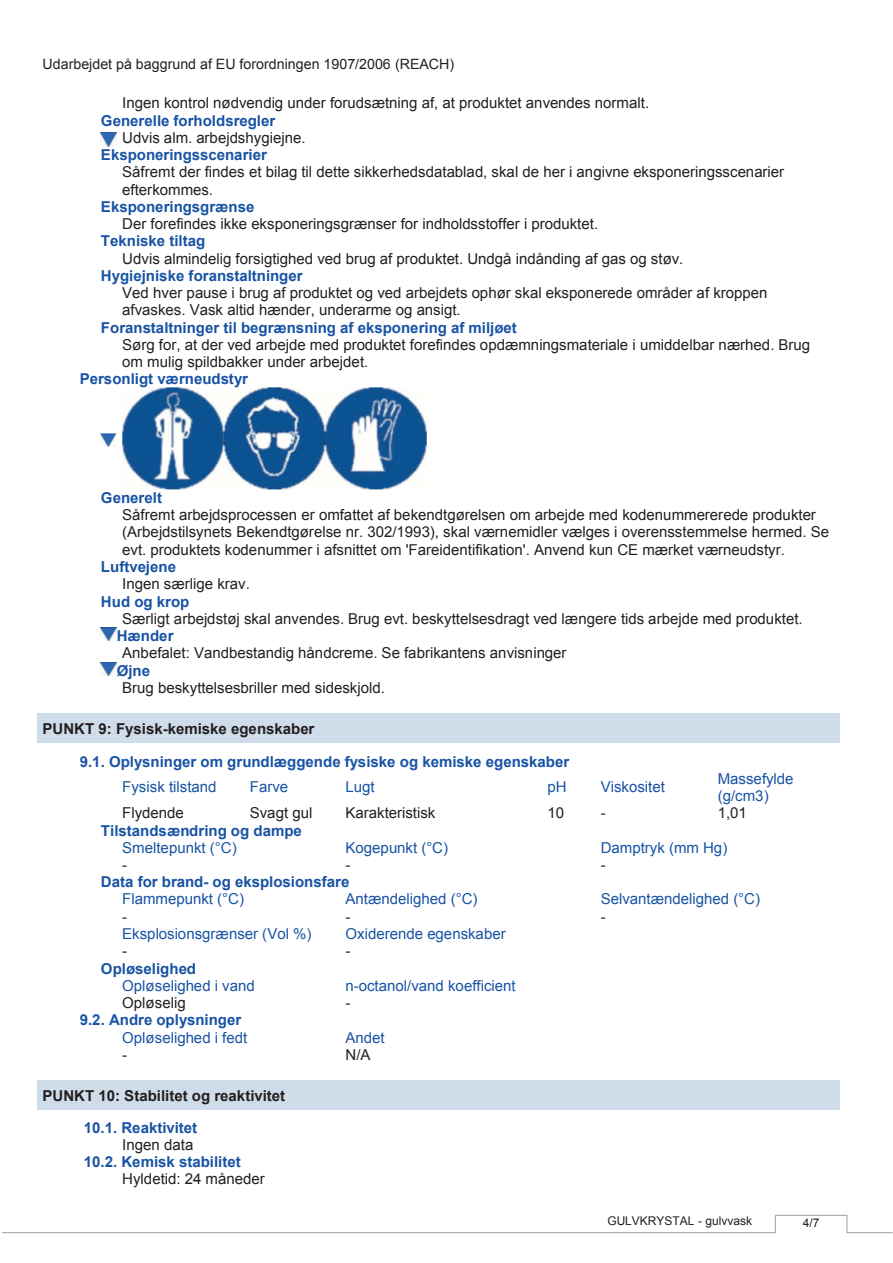
<style>
.page{position:relative;width:893px;height:1263px;background:#fff}
.page>*{position:absolute;margin:0;border:0;box-sizing:border-box;transform-origin:0 0}
.t1{font:15px/17.2px "Arial";color:#231f20}
.t2{font:700 15px "Arial";color:#1853a4}
.t3{font:15px/17.2px "Arial";color:#1853a4}
.t4{font:700 15px "Arial";color:#231f20}
.t5{font:14.25px "Arial";color:#231f20}
.t6{font:12px "Arial";color:#231f20}
</style>
<div class="page">
<svg style="left:2px;top:1214px;width:891px;height:20px"></svg>
<img style="left:101px;top:133px;width:16px;height:13px">
<img style="left:100px;top:387px;width:326px;height:103px">
<img style="left:101px;top:627px;width:16px;height:14px">
<img style="left:101px;top:662px;width:16px;height:13px">
<div style="left:37px;top:713px;width:803px;height:30px;background:#cedde9"></div>
<div style="left:37px;top:1080px;width:803px;height:30px;background:#cedde9"></div>
<p class="t5" style="left:43px;top:59px;width:413px">Udarbejdet på baggrund af EU forordningen 1907/2006 (REACH)</p>
<p class="t1" style="left:122px;top:96px;width:528px">Ingen kontrol nødvendig under forudsætning af, at produktet anvendes normalt.</p>
<p class="t2" style="left:101px;top:115px;width:176px">Generelle forholdsregler</p>
<p class="t1" style="left:122px;top:130px;width:185px">Udvis alm. arbejdshygiejne.</p>
<p class="t2" style="left:101px;top:149px;width:167px">Eksponeringsscenarier</p>
<p class="t1" style="left:122px;top:165px;width:663px">Såfremt der findes et bilag til dette sikkerhedsdatablad, skal de her i angivne eksponeringsscenarier efterkommes.</p>
<p class="t2" style="left:101px;top:201px;width:155px">Eksponeringsgrænse</p>
<p class="t1" style="left:122px;top:217px;width:477px">Der forefindes ikke eksponeringsgrænser for indholdsstoffer i produktet.</p>
<p class="t2" style="left:101px;top:236px;width:106px">Tekniske tiltag</p>
<p class="t1" style="left:122px;top:251px;width:563px">Udvis almindelig forsigtighed ved brug af produktet. Undgå indånding af gas og støv.</p>
<p class="t2" style="left:101px;top:270px;width:203px">Hygiejniske foranstaltninger</p>
<p class="t1" style="left:122px;top:286px;width:647px">Ved hver pause i brug af produktet og ved arbejdets ophør skal eksponerede områder af kroppen afvaskes. Vask altid hænder, underarme og ansigt.</p>
<p class="t2" style="left:101px;top:322px;width:417px">Foranstaltninger til begrænsning af eksponering af miljøet</p>
<p class="t1" style="left:122px;top:337px;width:689px">Sørg for, at der ved arbejde med produktet forefindes opdæmningsmateriale i umiddelbar nærhed. Brug om mulig spildbakker under arbejdet.</p>
<p class="t2" style="left:80px;top:374px;width:170px">Personligt værneudstyr</p>
<p class="t2" style="left:101px;top:492px;width:63px">Generelt</p>
<p class="t1" style="left:122px;top:508px;width:709px">Såfremt arbejdsprocessen er omfattet af bekendtgørelsen om arbejde med kodenummererede produkter (Arbejdstilsynets Bekendtgørelse nr. 302/1993), skal værnemidler vælges i overensstemmelse hermed. Se evt. produktets kodenummer i afsnittet om 'Fareidentifikation'. Anvend kun CE mærket værneudstyr.</p>
<p class="t2" style="left:101px;top:561px;width:77px">Luftvejene</p>
<p class="t1" style="left:122px;top:577px;width:129px">Ingen særlige krav.</p>
<p class="t2" style="left:101px;top:596px;width:90px">Hud og krop</p>
<p class="t1" style="left:122px;top:611px;width:682px">Særligt arbejdstøj skal anvendes. Brug evt. beskyttelsesdragt ved længere tids arbejde med produktet.</p>
<p class="t2" style="left:117px;top:630px;width:58px">Hænder</p>
<p class="t1" style="left:122px;top:646px;width:446px">Anbefalet: Vandbestandig håndcreme. Se fabrikantens anvisninger</p>
<p class="t2" style="left:117px;top:665px;width:35px">Øjne</p>
<p class="t1" style="left:122px;top:680px;width:264px">Brug beskyttelsesbriller med sideskjold.</p>
<p class="t4" style="left:43px;top:723px;width:273px">PUNKT 9: Fysisk-kemiske egenskaber</p>
<p class="t2" style="left:80px;top:755px;width:491px">9.1. Oplysninger om grundlæggende fysiske og kemiske egenskaber</p>
<p class="t3" style="left:122px;top:780px;width:96px">Fysisk tilstand</p>
<p class="t3" style="left:250px;top:780px;width:40px">Farve</p>
<p class="t3" style="left:345px;top:780px;width:31px">Lugt</p>
<p class="t3" style="left:548px;top:780px;width:21px">pH</p>
<p class="t3" style="left:601px;top:780px;width:66px">Viskositet</p>
<p class="t3" style="left:718px;top:771px;width:77px">Massefylde (g/cm3)</p>
<p class="t1" style="left:122px;top:806px;width:63px">Flydende</p>
<p class="t1" style="left:250px;top:806px;width:64px">Svagt gul</p>
<p class="t1" style="left:345px;top:806px;width:91px">Karakteristisk</p>
<p class="t1" style="left:547px;top:806px;width:18px">10</p>
<p class="t1" style="left:601px;top:806px;width:7px">-</p>
<p class="t1" style="left:718px;top:806px;width:31px">1,01</p>
<p class="t2" style="left:101px;top:825px;width:202px">Tilstandsændring og dampe</p>
<p class="t3" style="left:122px;top:840px;width:116px">Smeltepunkt (°C)</p>
<p class="t3" style="left:345px;top:840px;width:104px">Kogepunkt (°C)</p>
<p class="t3" style="left:601px;top:840px;width:128px">Damptryk (mm Hg)</p>
<p class="t1" style="left:122px;top:857px;width:7px">-</p>
<p class="t1" style="left:345px;top:857px;width:7px">-</p>
<p class="t1" style="left:601px;top:857px;width:7px">-</p>
<p class="t2" style="left:101px;top:876px;width:250px">Data for brand- og eksplosionsfare</p>
<p class="t3" style="left:122px;top:892px;width:123px">Flammepunkt (°C)</p>
<p class="t3" style="left:345px;top:892px;width:133px">Antændelighed (°C)</p>
<p class="t3" style="left:601px;top:892px;width:161px">Selvantændelighed (°C)</p>
<p class="t1" style="left:122px;top:909px;width:7px">-</p>
<p class="t1" style="left:345px;top:909px;width:7px">-</p>
<p class="t1" style="left:601px;top:909px;width:7px">-</p>
<p class="t3" style="left:122px;top:926px;width:191px">Eksplosionsgrænser (Vol %)</p>
<p class="t3" style="left:345px;top:926px;width:162px">Oxiderende egenskaber</p>
<p class="t1" style="left:122px;top:944px;width:7px">-</p>
<p class="t1" style="left:345px;top:944px;width:7px">-</p>
<p class="t2" style="left:101px;top:963px;width:97px">Opløselighed</p>
<p class="t3" style="left:122px;top:978px;width:134px">Opløselighed i vand</p>
<p class="t3" style="left:345px;top:978px;width:172px">n-octanol/vand koefficient</p>
<p class="t1" style="left:122px;top:995px;width:65px">Opløselig</p>
<p class="t1" style="left:345px;top:995px;width:7px">-</p>
<p class="t2" style="left:80px;top:1014px;width:163px">9.2. Andre oplysninger</p>
<p class="t3" style="left:122px;top:1030px;width:127px">Opløselighed i fedt</p>
<p class="t3" style="left:345px;top:1030px;width:41px">Andet</p>
<p class="t1" style="left:122px;top:1047px;width:7px">-</p>
<p class="t1" style="left:345px;top:1047px;width:27px">N/A</p>
<p class="t4" style="left:43px;top:1090px;width:244px">PUNKT 10: Stabilitet og reaktivitet</p>
<p class="t2" style="left:84px;top:1122px;width:115px">10.1. Reaktivitet</p>
<p class="t1" style="left:122px;top:1137px;width:73px">Ingen data</p>
<p class="t2" style="left:84px;top:1156px;width:158px">10.2. Kemisk stabilitet</p>
<p class="t1" style="left:122px;top:1172px;width:144px">Hyldetid: 24 måneder</p>
<p class="t6" style="left:607px;top:1216px;width:146px">GULVKRYSTAL - gulvvask</p>
<p class="t6" style="left:803px;top:1219px;width:18px">4/7</p>
</div>
